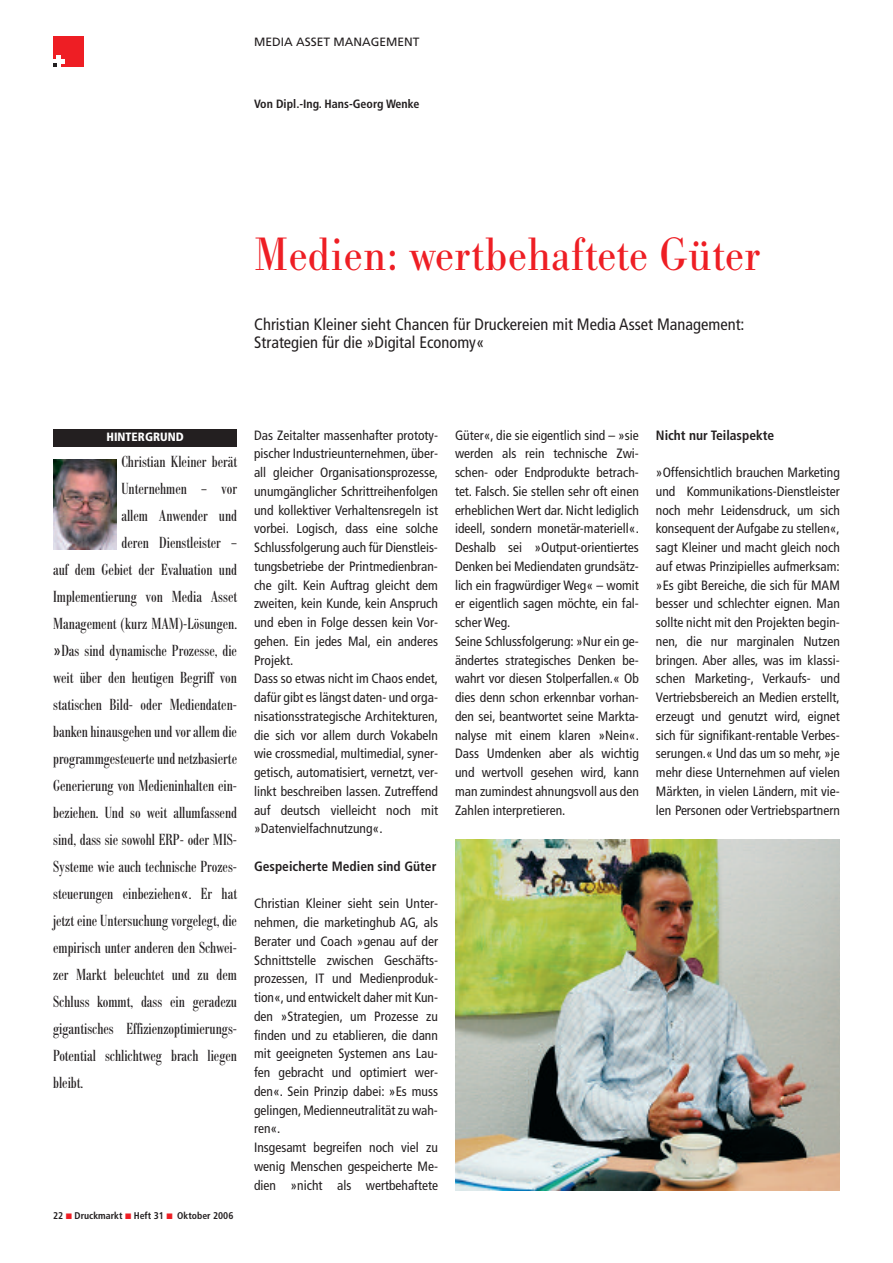
<style>
.page{position:relative;width:893px;height:1263px;background:#fff}
.page>*{position:absolute;margin:0;border:0;box-sizing:border-box;transform-origin:0 0}
.t1{font:48px "Bodoni Nr 1 SB";color:#ee1e24;scale:.9 1}
.t2{font:16.5px "Bodoni Nr 1 SB Con";color:#231f20}
.t3{font:condensed 16.5px/18px "Frutiger";color:#231f20}
.t4{font:condensed 13.5px/18.8px "Frutiger";color:#231f20}
.t5{font:700 condensed 13.5px "Frutiger";color:#231f20}
.t6{font:700 condensed 12px "Frutiger";color:#231f20}
.t7{font:12px "Frutiger";color:#231f20}
.t8{font:900 condensed 12px "Frutiger";color:#fff}
.t9{font:700 condensed 9.75px "Frutiger";color:#231f20}
.s1{font-family:"Frutiger";font-stretch:condensed}
</style>
<div class="page">
<div style="left:53px;top:429px;width:184px;height:17px;background:#231f20"></div>
<div style="left:53px;top:36px;width:31px;height:31px;background:#ee1e24"></div>
<div style="left:53px;top:59px;width:12px;height:5px;background:#fff"></div>
<hr style="left:57px;top:56px;width:4px;height:11px;background:#fff">
<img style="left:53px;top:459px;width:64px;height:91px">
<img style="left:455px;top:840px;width:385px;height:350px">
<p class="t7" style="left:254px;top:37px;width:167px">MEDIA ASSET MANAGEMENT</p>
<p class="t6" style="left:254px;top:99px;width:167px">Von Dipl.-Ing. Hans-Georg Wenke</p>
<h1 class="t1" style="left:254px;top:225px;width:564px">Medien: wertbehaftete Güter</h1>
<p class="t3" style="left:254px;top:316px;width:492px">Christian Kleiner sieht Chancen für Druckereien mit Media Asset Management:<br>Strategien für die »Digital Economy«</p>
<p class="t8" style="left:107px;top:432px;width:79px">HINTERGRUND</p>
<p class="t2" style="left:121px;top:451px;width:117px">Christian Kleiner berät</p>
<p class="t2" style="left:121px;top:478px;width:117px">Unternehmen – vor</p>
<p class="t2" style="left:121px;top:505px;width:117px">allem Anwender und</p>
<p class="t2" style="left:121px;top:532px;width:117px">deren Dienstleister –</p>
<p class="t2" style="left:53px;top:559px;width:185px">auf dem Gebiet der Evaluation und</p>
<p class="t2" style="left:53px;top:586px;width:185px">Implementierung von Media Asset</p>
<p class="t2" style="left:53px;top:613px;width:185px">Management (kurz MAM)-Lösungen.</p>
<p class="t2" style="left:53px;top:640px;width:185px"><span class="s1">»</span>Das sind dynamische Prozesse, die</p>
<p class="t2" style="left:53px;top:667px;width:185px">weit über den heutigen Begriff von</p>
<p class="t2" style="left:53px;top:694px;width:185px">statischen Bild- oder Mediendaten-</p>
<p class="t2" style="left:53px;top:721px;width:185px">banken hinausgehen und vor allem die</p>
<p class="t2" style="left:53px;top:748px;width:185px">programmgesteuerte und netzbasierte</p>
<p class="t2" style="left:53px;top:775px;width:185px">Generierung von Medieninhalten ein-</p>
<p class="t2" style="left:53px;top:802px;width:185px">beziehen. Und so weit allumfassend</p>
<p class="t2" style="left:53px;top:829px;width:185px">sind, dass sie sowohl ERP- oder MIS-</p>
<p class="t2" style="left:53px;top:856px;width:185px">Systeme wie auch technische Prozes-</p>
<p class="t2" style="left:53px;top:883px;width:185px">steuerungen einbeziehen<span class="s1">«</span>. Er hat</p>
<p class="t2" style="left:53px;top:910px;width:185px">jetzt eine Untersuchung vorgelegt, die</p>
<p class="t2" style="left:53px;top:937px;width:185px">empirisch unter anderen den Schwei-</p>
<p class="t2" style="left:53px;top:964px;width:185px">zer Markt beleuchtet und zu dem</p>
<p class="t2" style="left:53px;top:991px;width:185px">Schluss kommt, dass ein geradezu</p>
<p class="t2" style="left:53px;top:1018px;width:185px">gigantisches Effizienzoptimierungs-</p>
<p class="t2" style="left:53px;top:1045px;width:185px">Potential schlichtweg brach liegen</p>
<p class="t2" style="left:53px;top:1072px;width:32px">bleibt.</p>
<p class="t9" style="left:53px;top:1212px;width:112px">22 Druckmarkt Heft 31</p>
<p class="t9" style="left:177px;top:1212px;width:58px">Oktober 2006</p>
<p class="t4" style="left:254px;top:427px;width:185px">Das Zeitalter massenhafter prototy&shy;pischer Industrieunternehmen, über&shy;all gleicher Organisationsprozesse, unumgänglicher Schrittreihenfolgen und kollektiver Verhaltensregeln ist vorbei. Logisch, dass eine solche Schlussfolgerung auch für Dienstleis&shy;tungsbetriebe der Printmedienbran&shy;che gilt. Kein Auftrag gleicht dem zweiten, kein Kunde, kein Anspruch und eben in Folge dessen kein Vor&shy;gehen. Ein jedes Mal, ein anderes Projekt.<br>Dass so etwas nicht im Chaos endet, dafür gibt es längst daten- und orga&shy;nisationsstrategische Architekturen, die sich vor allem durch Vokabeln wie crossmedial, multimedial, syner&shy;getisch, automatisiert, vernetzt, ver&shy;linkt beschreiben lassen. Zutreffend auf deutsch vielleicht noch mit »Datenvielfachnutzung«.</p>
<p class="t5" style="left:254px;top:861px;width:184px">Gespeicherte Medien sind Güter</p>
<p class="t4" style="left:254px;top:895px;width:185px">Christian Kleiner sieht sein Unter&shy;nehmen, die marketinghub AG, als<br>Berater und Coach »genau auf der<br>Schnittstelle zwischen Geschäfts&shy;prozessen, IT und Medienproduk&shy;tion«, und entwickelt daher mit Kun&shy;den »Strategien, um Prozesse zu finden und zu etablieren, die dann mit geeigneten Systemen ans Lau&shy;fen gebracht und optimiert wer&shy;den«. Sein Prinzip dabei: »Es muss gelingen,Medienneutralität zu wah&shy;ren«.<br>Insgesamt begreifen noch viel zu wenig Menschen gespeicherte Me&shy;dien »nicht als wertbehaftete</p>
<p class="t4" style="left:455px;top:427px;width:185px">Güter«, die sie eigentlich sind – »sie werden als rein technische Zwi&shy;schen- oder Endprodukte betrach&shy;tet. Falsch. Sie stellen sehr oft einen erheblichen Wert dar. Nicht lediglich ideell, sondern monetär-materiell«.<br>Deshalb sei »Output-orientiertes Denken bei Mediendaten grundsätz&shy;lich ein fragwürdiger Weg« – womit er eigentlich sagen möchte, ein fal&shy;scher Weg.<br>Seine Schlussfolgerung: »Nur ein ge&shy;ändertes strategisches Denken be&shy;wahrt vor diesen Stolperfallen.« Ob dies denn schon erkennbar vorhan&shy;den sei, beantwortet seine Markta&shy;nalyse mit einem klaren »Nein«.<br>Dass Umdenken aber als wichtig und wertvoll gesehen wird, kann man zumindest ahnungsvoll aus den Zahlen interpretieren.</p>
<p class="t5" style="left:656px;top:429px;width:120px">Nicht nur Teilaspekte</p>
<p class="t4" style="left:656px;top:464px;width:185px;text-align:justify">»Offensichtlich brauchen Marketing und Kommunikations-Dienstleister noch mehr Leidensdruck, um sich konsequent der Aufgabe zu stellen«, sagt Kleiner und macht gleich noch auf etwas Prinzipielles aufmerksam: »Es gibt Bereiche, die sich für MAM besser und schlechter eignen. Man sollte nicht mit den Projekten begin&shy;nen, die nur marginalen Nutzen bringen. Aber alles, was im klassi&shy;schen Marketing-, Verkaufs- und Vertriebsbereich an Medien erstellt, erzeugt und genutzt wird, eignet sich für signifikant-rentable Verbes&shy;serungen.« Und das um so mehr, »je mehr diese Unternehmen auf vielen Märkten, in vielen Ländern, mit vie&shy;len Personen oder Vertriebspartnern</p>
</div>
